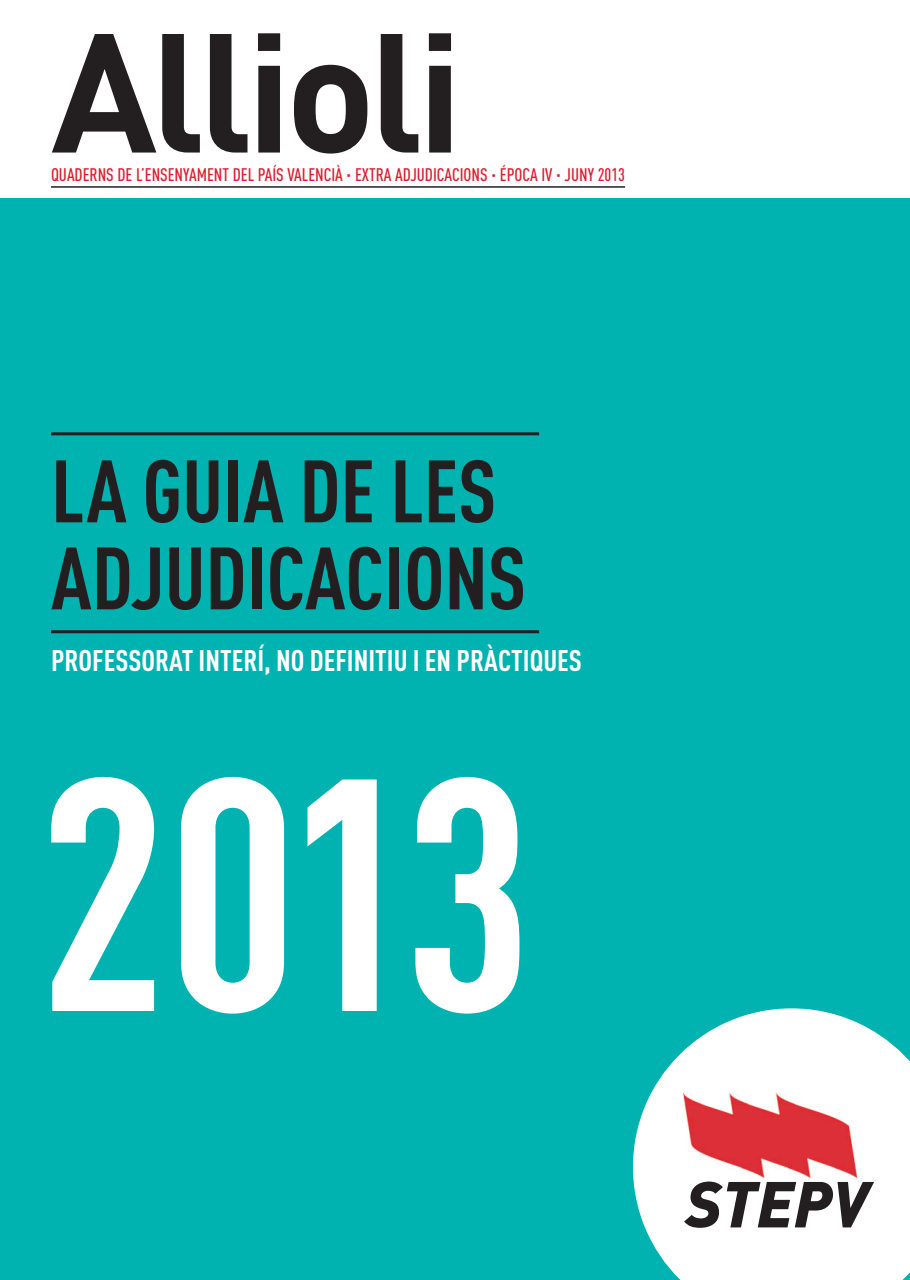
<style>
.page{position:relative;width:910px;height:1280px;background:#fff}
.page>*{position:absolute;margin:0;border:0;box-sizing:border-box;transform-origin:0 0}
.t1{font:700 325.05px "DIN Cond";color:#fff}
.t2{font:700 166.5px "DIN";letter-spacing:-.04em;color:#231f20}
.t3{font:700 87px/87px "DIN Cond";color:#231f20}
.t4{font:italic 900 63.9px "DIN";color:#231f20}
.t5{font:700 29.55px "DIN Cond";color:#fff}
.t6{font:500 18px "DIN Cond";color:#db1e30}
</style>
<div class="page">
<div style="left:0;top:198px;width:910px;height:1082px;background:#00b2b0"></div>
<hr style="left:51px;top:432px;width:488px;height:3px;background:#231f20">
<hr style="left:51px;top:630px;width:488px;height:3px;background:#231f20">
<svg style="left:633px;top:1008px;width:277px;height:272px;fill:#fff"></svg>
<img style="left:676px;top:1088px;width:188px;height:93px">
<hr style="left:51px;top:186px;width:574px;height:2px;background:#231f20">
<h2 class="t2" style="left:51px;top:-16px;width:413px">Allioli</h2>
<p class="t6" style="left:51px;top:164px;width:576px">QUADERNS DE L’ENSENYAMENT DEL PAÍS VALENCIÀ · EXTRA ADJUDICACIONS · ÉPOCA IV · JUNY 2013</p>
<h3 class="t3" style="left:51px;top:445px;width:477px">LA GUIA DE LES<br>ADJUDICACIONS</h3>
<h3 class="t5" style="left:51px;top:642px;width:532px">PROFESSORAT INTERÍ, NO DEFINITIU I EN PRÀCTIQUES</h3>
<h1 class="t1" style="left:37px;top:697px;width:497px">2013</h1>
<h3 class="t4" style="left:685px;top:1162px;width:185px">STEPV</h3>
</div>
